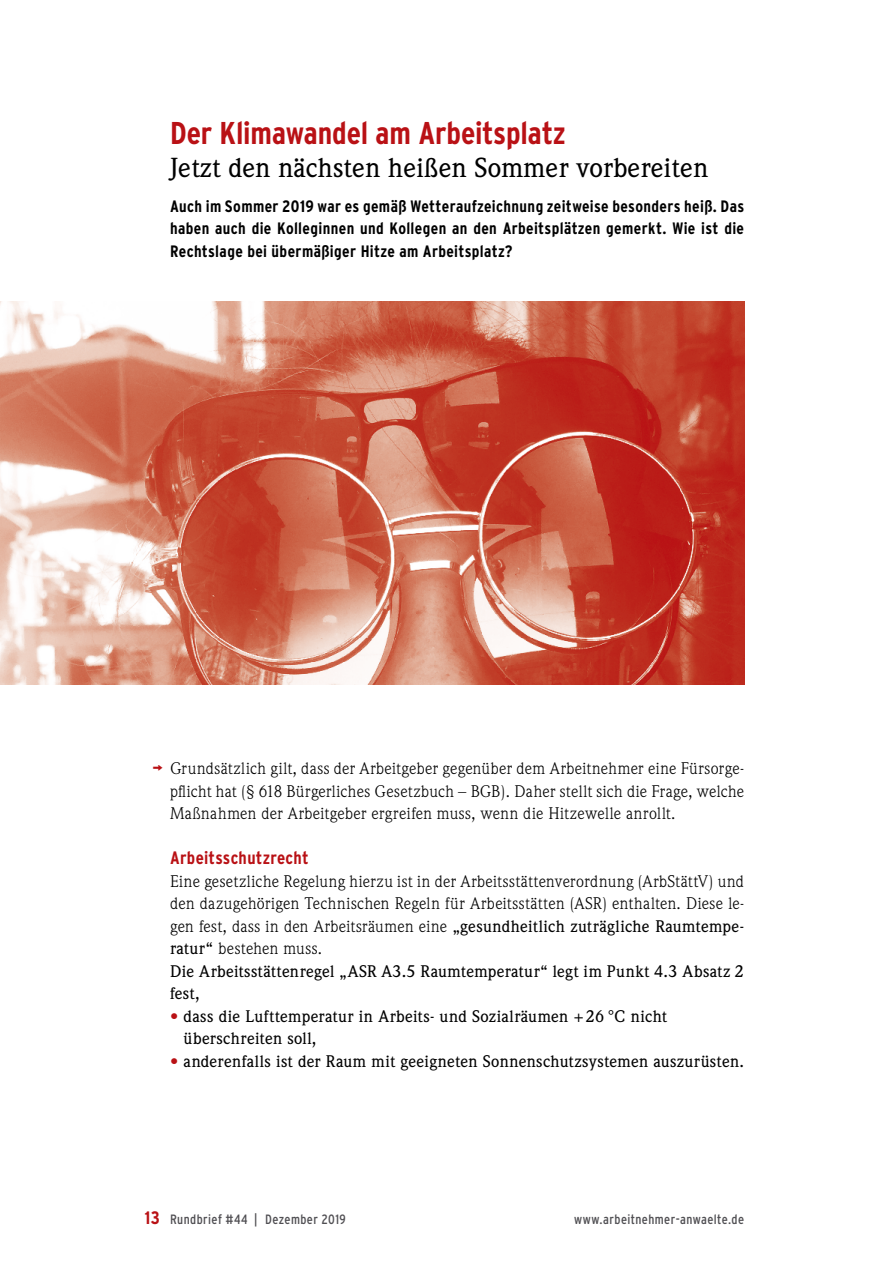
<style>
.page{position:relative;width:893px;height:1263px;background:#fff}
.page>*{position:absolute;margin:0;border:0;box-sizing:border-box;transform-origin:0 0}
.Ausz_Gross_rot{font:700 condensed 31.5px "Interstate";letter-spacing:-.005em;color:#b91115}
.Auszschmal{font:500 27px "Weidemann";letter-spacing:.005em;color:#000}
.ÜberschriftenText_ro{font:700 condensed 18px "Interstate";letter-spacing:.015em;color:#b91115}
.Fließ{font:16.5px/22.5px "Weidemann";letter-spacing:.02em;color:#000;text-align:justify}
.Fließ-2{font:500 16.5px/22.5px "Weidemann";letter-spacing:.02em;color:#000}
.AuszText{font:700 condensed 16.5px/22.5px "Interstate";letter-spacing:.02em;color:#000;text-align:justify}
.UNTENrechts{font:condensed 13.5px "Interstate";letter-spacing:.03em;color:#504f53}
.Bildunterschriften{font:condensed 13.5px "Interstate";letter-spacing:.03em;color:#504f53}
.s1{font-family:"Interstate";font-weight:700;font-stretch:condensed;font-size:18px;color:#b91115}
.s2{font-weight:500}
.s3{color:#b91115}
</style>
<div class="page">
<img style="left:0;top:302px;width:744px;height:382px">
<p class="Ausz_Gross_rot" style="left:170px;top:115px;width:397px">Der Klimawandel am Arbeitsplatz</p>
<p class="Auszschmal" style="left:170px;top:152px;width:540px">Jetzt den nächsten heißen Sommer vorbereiten</p>
<p class="AuszText" style="left:170px;top:194px;width:576px">Auch im Sommer 2019 war es gemäß Wetteraufzeichnung zeitweise besonders heiß. Das haben auch die Kolleginnen und Kollegen an den Arbeitsplätzen gemerkt. Wie ist die Rechtslage bei übermäßiger Hitze am Arbeitsplatz?</p>
<p class="Fließ" style="left:170px;top:757px;width:576px;text-indent:-18px"><span class="s1">¬</span> Grundsätzlich gilt, dass der Arbeitgeber gegenüber dem Arbeitnehmer eine Fürsorge&shy;pflicht hat (§ 618 Bürgerliches Gesetzbuch – BGB). Daher stellt sich die Frage, welche Maßnahmen der Arbeitgeber ergreifen muss, wenn die Hitzewelle anrollt.</p>
<p class="ÜberschriftenText_ro" style="left:170px;top:848px;width:140px">Arbeitsschutzrecht</p>
<p class="Fließ" style="left:170px;top:869px;width:576px">Eine gesetzliche Regelung hierzu ist in der Arbeitsstättenverordnung (ArbStättV) und den dazugehörigen Technischen Regeln für Arbeitsstätten (ASR) enthalten. Diese le&shy;gen fest, dass in den Arbeitsräumen eine <span class="s2">„gesundheitlich zuträgliche Raumtempe&shy;ratur“</span> bestehen muss.</p>
<p class="Fließ-2" style="left:170px;top:960px;width:575px">Die Arbeitsstättenregel „ASR A3.5 Raumtemperatur“ legt im Punkt 4.3 Absatz 2 fest,</p>
<p class="Fließ-2" style="left:170px;top:1005px;width:498px"><span class="s3">•</span> dass die Lufttemperatur in Arbeits- und Sozialräumen +26 °C nicht</p>
<p class="Fließ-2" style="left:184px;top:1027px;width:134px">überschreiten soll,</p>
<p class="Fließ-2" style="left:170px;top:1050px;width:575px"><span class="s3">•</span> anderenfalls ist der Raum mit geeigneten Sonnenschutzsystemen auszurüsten.</p>
<p class="ÜberschriftenText_ro" style="left:145px;top:1208px;width:17px">13</p>
<p class="Bildunterschriften" style="left:170px;top:1212px;width:177px">Rundbrief #44 | Dezember 2019</p>
<p class="UNTENrechts" style="left:574px;top:1212px;width:172px">www.arbeitnehmer-anwaelte.de</p>
</div>
